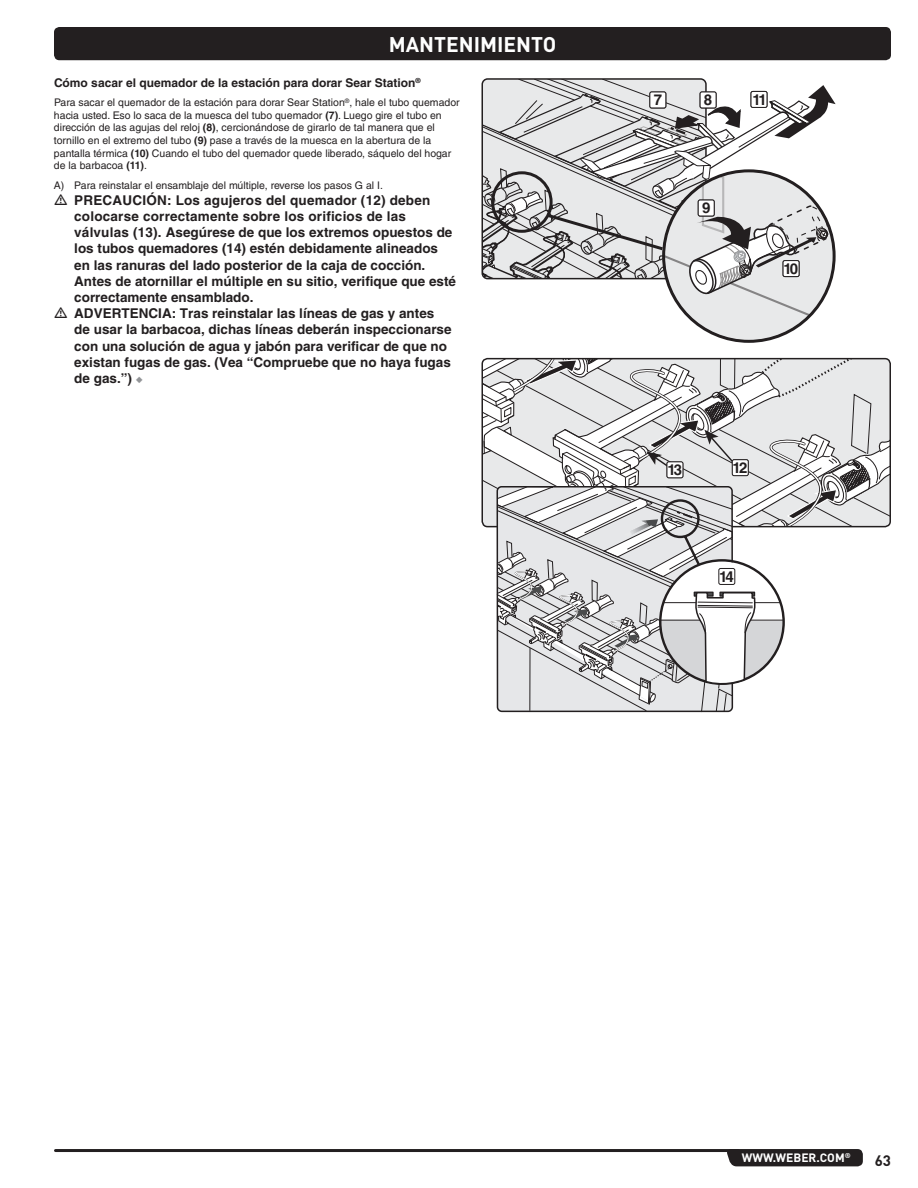
<style>
.page{position:relative;width:918px;height:1188px;background:#fff}
.page>*{position:absolute;margin:0;border:0;box-sizing:border-box;transform-origin:0 0}
.t1{font:21px "DI Nkerned";color:#fff}
.t2{font:700 15px "Helvetica LT Std";letter-spacing:-.125em;color:#231f20}
.t3{font:15px "DI Nkerned";color:#231f20}
.t4{font:700 14.7px "Helvetica LT Std";color:#231f20}
.t5{font:700 13.5px/16.2px "Helvetica LT Std";color:#231f20}
.t6{font:700 12.15px "Helvetica LT Std";color:#231f20}
.t7{font:700 12px "Helvetica LT Std";color:#231f20}
.t8{font:12px "DI Nkerned";color:#fff}
.t9{font:10.5px/12.6px "Helvetica LT Std";color:#231f20}
.s1{font-weight:700}
.s2{color:#939598}
</style>
<div class="page">
<div style="left:54px;top:27px;width:837px;height:33px;background:#231f20;border-radius:5px"></div>
<hr style="left:56px;top:1149px;width:682px;height:3px;background:#231f20">
<div style="left:727px;top:1149px;width:136px;height:17px;background:#231f20"></div>
<div style="left:664px;top:171px;width:170px;height:170px;background:#e8e9ea;border-radius:50%"></div>
<svg style="left:482px;top:79px;width:354px;height:237px"></svg>
<svg style="left:750px;top:90px;width:18px;height:19px"></svg>
<div style="left:650px;top:92px;width:16px;height:16px;background:#fff;border-radius:2px"></div>
<div style="left:649px;top:92px;width:17px;height:16px;border:1px solid #231f20;border-radius:2px"></div>
<div style="left:700px;top:92px;width:16px;height:16px;background:#fff;border-radius:2px"></div>
<div style="left:700px;top:92px;width:16px;height:16px;border:1px solid #231f20;border-radius:2px"></div>
<div style="left:698px;top:200px;width:16px;height:16px;background:#fff;border-radius:2px"></div>
<div style="left:698px;top:200px;width:17px;height:16px;border:1px solid #231f20;border-radius:2px"></div>
<div style="left:783px;top:261px;width:16px;height:16px;background:#fff;border-radius:2px"></div>
<div style="left:783px;top:260px;width:16px;height:17px;border:1px solid #231f20;border-radius:2px"></div>
<div style="left:751px;top:91px;width:16px;height:16px;background:#fff;border-radius:2px"></div>
<div style="left:751px;top:91px;width:16px;height:17px;border:1px solid #231f20;border-radius:2px"></div>
<svg style="left:482px;top:359px;width:408px;height:353px"></svg>
<div style="left:667px;top:462px;width:16px;height:16px;background:#fff;border-radius:2px"></div>
<div style="left:667px;top:461px;width:16px;height:17px;border:1px solid #231f20;border-radius:2px"></div>
<div style="left:732px;top:460px;width:16px;height:16px;background:#fff;border-radius:2px"></div>
<div style="left:732px;top:459px;width:17px;height:17px;border:1px solid #231f20;border-radius:2px"></div>
<div style="left:719px;top:568px;width:16px;height:16px;background:#fff;border-radius:2px"></div>
<div style="left:718px;top:568px;width:17px;height:17px;border:1px solid #231f20;border-radius:2px"></div>
<h1 class="t1" style="left:389px;top:31px;width:167px">MANTENIM IENTO</h1>
<p class="t7" style="left:54px;top:75px;width:368px">Cómo sacar el quemador de la estación para dorar Sear Station<sup>®</sup></p>
<p class="t9" style="left:54px;top:96px;width:407px">Para sacar el quemador de la estación para dorar Sear Station<sup>®</sup>, hale el tubo quemador hacia usted. Eso lo saca de la muesca del tubo quemador <span class="s1">(7)</span>. Luego gire el tubo en dirección de las agujas del reloj <span class="s1">(8)</span>, cercionándose de girarlo de tal manera que el tornillo en el extremo del tubo <span class="s1">(9)</span> pase a través de la muesca en la abertura de la pantalla térmica <span class="s1">(10)</span> Cuando el tubo del quemador quede liberado, sáquelo del hogar de la barbacoa <span class="s1">(11)</span>.</p>
<p class="t9" style="left:54px;top:179px;width:329px">A) Para reinstalar el ensamblaje del múltiple, reverse los pasos G al I.</p>
<p class="t5" style="left:68px;top:192px;width:10px">PRE</p>
<p class="t5" style="left:103px;top:192px;width:329px">CAUCIÓN: Los agujeros del quemador (12) deben</p>
<p class="t5" style="left:74px;top:208px;width:333px">colocarse correctamente sobre los orificios de las</p>
<p class="t5" style="left:74px;top:224px;width:380px">válvulas (13). Asegúrese de que los extremos opuestos de</p>
<p class="t5" style="left:74px;top:240px;width:365px">los tubos quemadores (14) estén debidamente alineados</p>
<p class="t5" style="left:74px;top:256px;width:353px">en las ranuras del lado posterior de la caja de cocción.</p>
<p class="t5" style="left:74px;top:273px;width:383px">Antes de atornillar el múltiple en su sitio, verifique que esté</p>
<p class="t5" style="left:74px;top:289px;width:181px">correctamente ensamblado.</p>
<p class="t5" style="left:68px;top:305px;width:10px">AD</p>
<p class="t5" style="left:94px;top:305px;width:19px">VERTEN</p>
<p class="t5" style="left:74px;top:305px;width:379px;text-indent:74px">CIA : Tras reinstalar las líneas de gas y antes de usar la barbacoa, dichas líneas deberán inspeccionarse con una solución de agua y jabón para verificar de que no existan fugas de gas. (Vea “Compruebe que no haya fugas de gas.”) <span class="s2">◆</span></p>
<p class="t2" style="left:654px;top:91px;width:10px">71</p>
<p class="t2" style="left:704px;top:91px;width:10px">28</p>
<p class="t2" style="left:755px;top:90px;width:10px">5</p>
<p class="t2" style="left:752px;top:90px;width:16px">11</p>
<p class="t2" style="left:702px;top:199px;width:10px">3</p>
<p class="t2" style="left:702px;top:199px;width:10px">9</p>
<p class="t2" style="left:787px;top:259px;width:10px">4</p>
<p class="t2" style="left:783px;top:260px;width:16px">10</p>
<p class="t4" style="left:671px;top:460px;width:10px">2</p>
<p class="t4" style="left:736px;top:458px;width:10px">1</p>
<p class="t2" style="left:667px;top:461px;width:16px">13</p>
<p class="t2" style="left:733px;top:459px;width:16px">12</p>
<p class="t2" style="left:719px;top:567px;width:16px">14</p>
<p class="t6" style="left:724px;top:569px;width:8px">3</p>
<p class="t8" style="left:742px;top:1150px;width:12px">WWW</p>
<p class="t8" style="left:773px;top:1150px;width:79px">.WEBER.COM<sup>®</sup></p>
<p class="t3" style="left:875px;top:1151px;width:18px">63</p>
</div>
